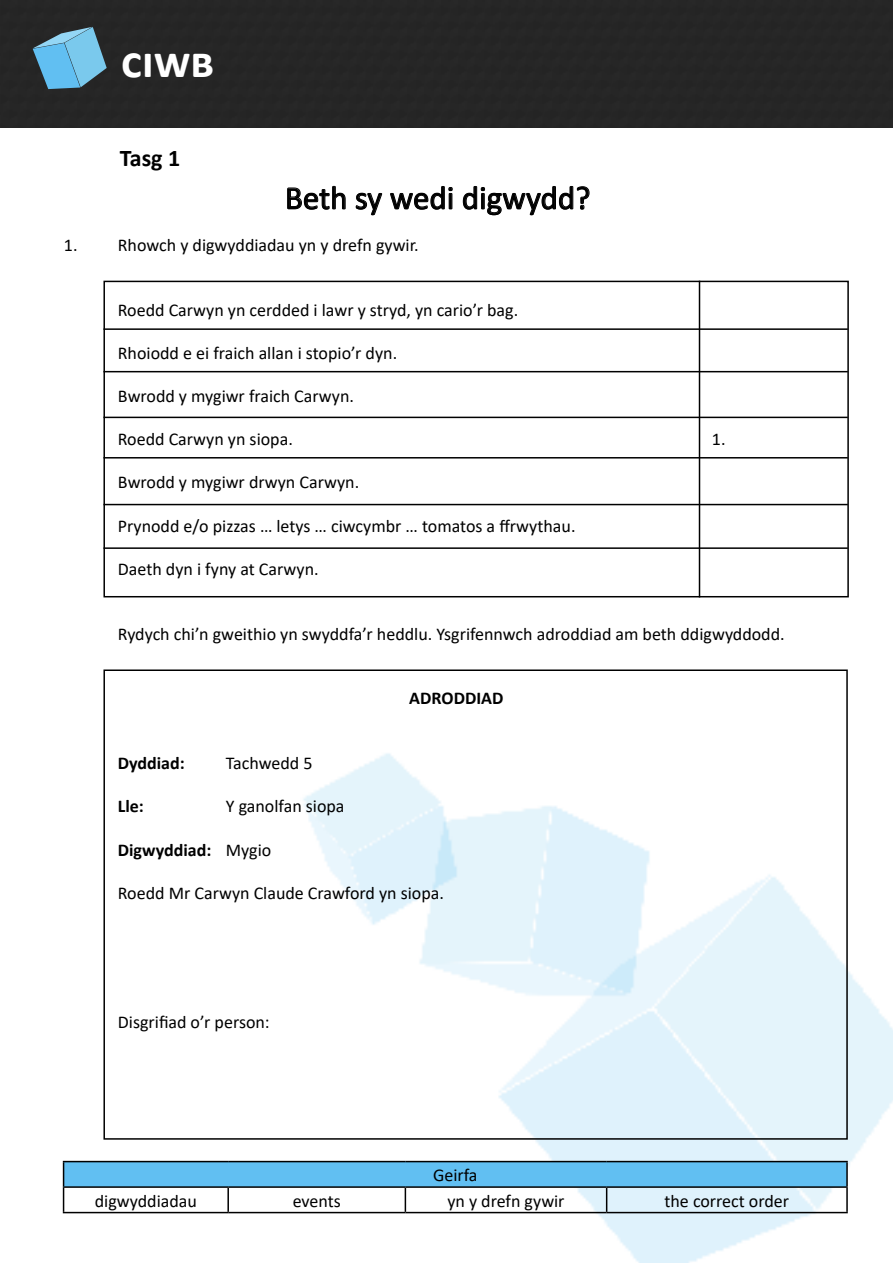
<style>
.page{position:relative;width:893px;height:1263px;background:#fff}
.page>*{position:absolute;margin:0;border:0;box-sizing:border-box;transform-origin:0 0}
.t1{font:700 45px "Calibri";color:#fff}
.t2{font:33px "Calibri";color:#000}
.t3{font:700 24px "Calibri";color:#000}
.t4{font:18px "Calibri";color:#000}
.t5{font:700 18px "Calibri";color:#000}
.s1{font-weight:400}
</style>
<div class="page">
<div style="left:0;top:0;width:893px;height:128px;background:#262626"></div>
<svg style="left:33px;top:27px;width:74px;height:62px;background:#5992af"></svg>
<img style="left:293px;top:753px;width:600px;height:510px">
<svg style="left:287px;top:186px;width:59px;height:24px"></svg>
<svg style="left:356px;top:192px;width:26px;height:24px"></svg>
<svg style="left:390px;top:186px;width:63px;height:24px"></svg>
<svg style="left:463px;top:186px;width:127px;height:30px"></svg>
<div style="left:103px;top:669px;width:745px;height:471px;border:2px solid #000"></div>
<div style="left:64px;top:1161px;width:783px;height:26px;background:#61bff2"></div>
<hr style="left:63px;top:1161px;width:165px;height:1px;background:#000">
<hr style="left:228px;top:1161px;width:177px;height:1px;background:#000">
<hr style="left:405px;top:1161px;width:202px;height:1px;background:#000">
<hr style="left:607px;top:1161px;width:241px;height:1px;background:#000">
<hr style="left:846px;top:1162px;width:2px;height:24px;background:#000">
<hr style="left:63px;top:1186px;width:165px;height:2px;background:#000">
<svg style="left:63px;top:1162px;width:1px;height:50px"></svg>
<hr style="left:228px;top:1186px;width:177px;height:2px;background:#000">
<hr style="left:227px;top:1188px;width:2px;height:24px;background:#000">
<hr style="left:405px;top:1186px;width:202px;height:2px;background:#000">
<svg style="left:405px;top:1188px;width:1px;height:24px"></svg>
<hr style="left:607px;top:1186px;width:241px;height:2px;background:#000">
<svg style="left:606px;top:1188px;width:1px;height:24px"></svg>
<hr style="left:846px;top:1188px;width:2px;height:24px;background:#000">
<hr style="left:63px;top:1212px;width:165px;height:1px;background:#000">
<hr style="left:228px;top:1212px;width:177px;height:1px;background:#000">
<hr style="left:405px;top:1212px;width:202px;height:1px;background:#000">
<hr style="left:607px;top:1212px;width:241px;height:1px;background:#000">
<div style="left:103px;top:281px;width:746px;height:316px;border:2px solid #000"></div>
<hr style="left:699px;top:281px;width:1px;height:316px;background:#000">
<hr style="left:103px;top:547px;width:745px;height:2px;background:#000">
<hr style="left:103px;top:504px;width:745px;height:1px;background:#000">
<hr style="left:103px;top:457px;width:745px;height:1px;background:#000">
<hr style="left:103px;top:417px;width:745px;height:1px;background:#000">
<hr style="left:103px;top:371px;width:745px;height:1px;background:#000">
<hr style="left:103px;top:328px;width:745px;height:2px;background:#000">
<h1 class="t1" style="left:121px;top:31px;width:95px">ciwb</h1>
<h3 class="t3" style="left:120px;top:141px;width:62px">Tasg 1</h3>
<h2 class="t2" style="left:285px;top:175px;width:307px">Beth sy wedi digwydd?</h2>
<p class="t4" style="left:64px;top:232px;width:356px">1. Rhowch y digwyddiadau yn y drefn gywir.</p>
<p class="t4" style="left:118px;top:297px;width:402px">Roedd Carwyn yn cerdded i lawr y stryd, yn cario’r bag.</p>
<p class="t4" style="left:118px;top:340px;width:281px">Rhoiodd e ei fraich allan i stopio’r dyn.</p>
<p class="t4" style="left:118px;top:383px;width:238px">Bwrodd y mygiwr fraich Carwyn.</p>
<p class="t4" style="left:118px;top:427px;width:177px">Roedd Carwyn yn siopa.</p>
<p class="t4" style="left:712px;top:427px;width:15px">1.</p>
<p class="t4" style="left:118px;top:470px;width:243px">Bwrodd y mygiwr drwyn Carwyn.</p>
<p class="t4" style="left:118px;top:513px;width:459px">Prynodd e/o pizzas … letys … ciwcymbr … tomatos a ffrwythau.</p>
<p class="t4" style="left:118px;top:556px;width:202px">Daeth dyn i fyny at Carwyn.</p>
<p class="t4" style="left:118px;top:621px;width:668px">Rydych chi’n gweithio yn swyddfa’r heddlu. Ysgrifennwch adroddiad am beth ddigwyddodd.</p>
<p class="t5" style="left:409px;top:686px;width:96px">ADRODDIAD</p>
<p class="t5" style="left:118px;top:750px;width:68px">Dyddiad:</p>
<p class="t4" style="left:226px;top:751px;width:88px">Tachwedd 5</p>
<p class="t5" style="left:118px;top:794px;width:28px">Lle:</p>
<p class="t4" style="left:226px;top:794px;width:120px">Y ganolfan siopa</p>
<p class="t5" style="left:118px;top:837px;width:155px">Digwyddiad: <span class="s1">Mygio</span></p>
<p class="t4" style="left:118px;top:880px;width:328px">Roedd Mr Carwyn Claude Crawford yn siopa.</p>
<p class="t4" style="left:118px;top:1010px;width:153px">Disgrifiad o’r person:</p>
<p class="t4" style="left:433px;top:1162px;width:46px">Geirfa</p>
<p class="t4" style="left:95px;top:1188px;width:104px">digwyddiadau</p>
<p class="t4" style="left:293px;top:1188px;width:50px">events</p>
<p class="t4" style="left:447px;top:1188px;width:119px">yn y drefn gywir</p>
<p class="t4" style="left:664px;top:1188px;width:126px">the correct order</p>
</div>
